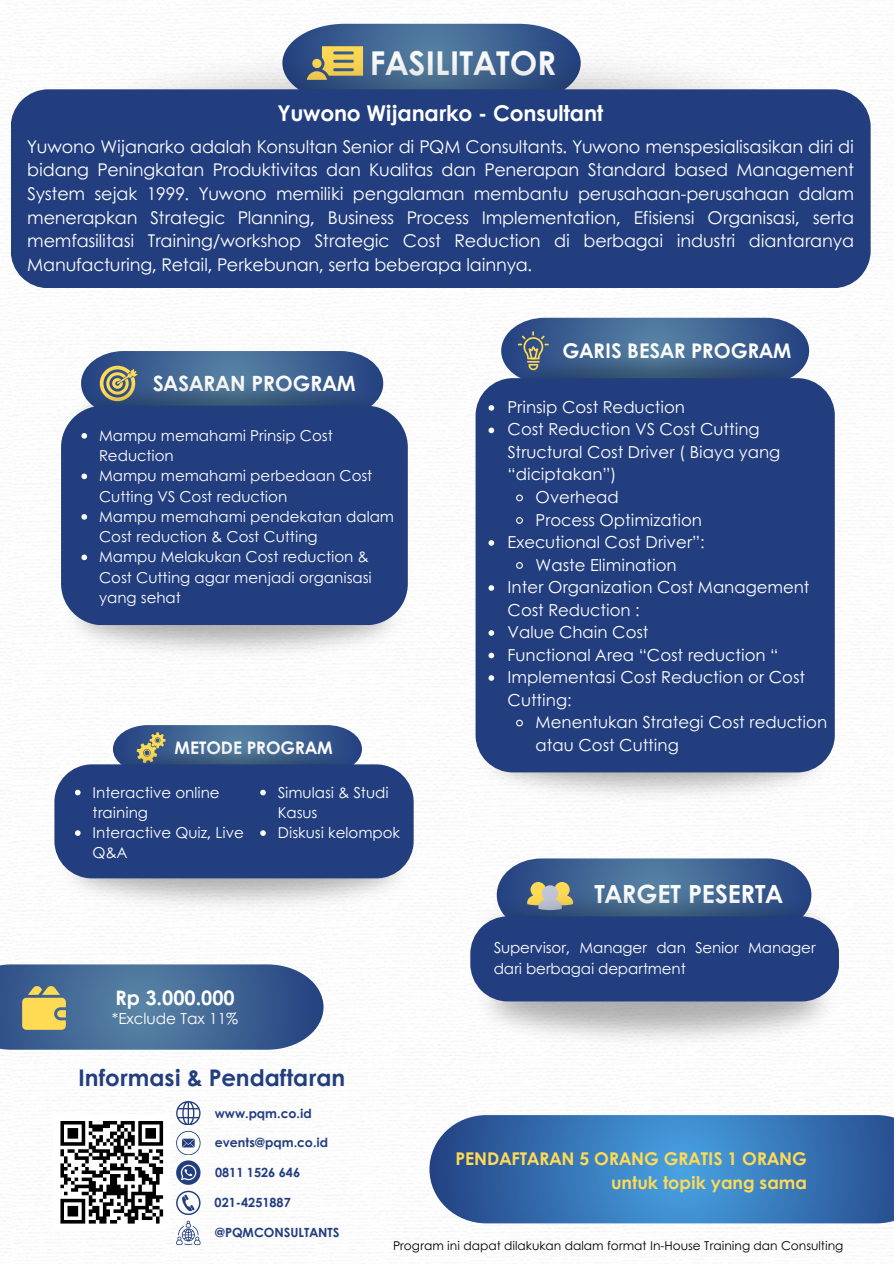
<style>
.page{position:relative;width:894px;height:1264px;background:#fff}
.page>*{position:absolute;margin:0;border:0;box-sizing:border-box;transform-origin:0 0}
.t1{font:700 32.85px "Century Gothic";color:#fff}
.t2{font:700 25.05px "Century Gothic";color:#fff}
.t3{font:700 22.95px "Century Gothic";color:#223e7f}
.t4{font:700 21.75px "Century Gothic";letter-spacing:-.01em;color:#fff}
.t5{font:700 21px "Century Gothic";color:#fff}
.t6{font:700 20.25px "Century Gothic";color:#fff}
.t7{font:700 19.95px "Century Gothic";color:#fff}
.t8{font:17.55px/23.7px "Century Gothic";letter-spacing:-.01em;color:#fff;text-align:justify}
.t9{font:700 17.55px "Century Gothic";color:#ffda55}
.t10{font:700 17.25px "Century Gothic";color:#fff}
.t11{font:16.5px/22.5px "Century Gothic";color:#fff}
.t12{font:15.3px "Century Gothic";color:#fff}
.t13{font:15px/20.2px "Century Gothic";color:#fff}
.t14{font:700 12.6px "Century Gothic";color:#223e7f}
.t15{font:12.15px "Century Gothic";color:#000}
</style>
<div class="page">
<img style="left:61px;top:571px;width:347px;height:89px">
<svg style="left:83px;top:351px;width:299px;height:23px;background:#51719a"></svg>
<img style="left:73px;top:374px;width:315px;height:44px">
<div style="left:61px;top:406px;width:346px;height:219px;background:#223e7f;border-radius:42px"></div>
<svg style="left:81px;top:433px;width:6px;height:5px"></svg>
<svg style="left:81px;top:473px;width:6px;height:6px"></svg>
<svg style="left:81px;top:514px;width:6px;height:5px"></svg>
<svg style="left:81px;top:554px;width:6px;height:6px"></svg>
<img style="left:482px;top:1001px;width:349px;height:48px">
<svg style="left:470px;top:858px;width:368px;height:143px;background:#435d90"></svg>
<svg style="left:0;top:964px;width:323px;height:85px;background:#527295"></svg>
<svg style="left:294px;top:24px;width:275px;height:16px;background:#54759f"></svg>
<img style="left:67px;top:40px;width:741px;height:49px">
<div style="left:11px;top:89px;width:859px;height:199px;background:#223e7f"></div>
<svg style="left:429px;top:1115px;width:464px;height:108px;background:#3c78b7"></svg>
<svg style="left:60px;top:1121px;width:104px;height:103px"></svg>
<svg style="left:176px;top:1130px;width:24px;height:24px"></svg>
<svg style="left:176px;top:1100px;width:24px;height:24px"></svg>
<svg style="left:176px;top:1160px;width:24px;height:24px"></svg>
<svg style="left:176px;top:1220px;width:24px;height:25px"></svg>
<svg style="left:176px;top:1190px;width:24px;height:24px"></svg>
<svg style="left:115px;top:725px;width:247px;height:30px;background:#53739b"></svg>
<img style="left:113px;top:741px;width:248px;height:23px">
<img style="left:55px;top:821px;width:359px;height:94px">
<div style="left:54px;top:764px;width:359px;height:114px;background:#223e7f;border-radius:37px"></div>
<svg style="left:75px;top:789px;width:6px;height:6px"></svg>
<svg style="left:75px;top:830px;width:6px;height:5px"></svg>
<svg style="left:260px;top:789px;width:6px;height:6px"></svg>
<svg style="left:260px;top:830px;width:6px;height:5px"></svg>
<img style="left:477px;top:745px;width:356px;height:58px">
<svg style="left:501px;top:318px;width:307px;height:62px;background:#4e6f9a"></svg>
<img style="left:509px;top:347px;width:300px;height:33px">
<div style="left:475px;top:378px;width:359px;height:394px;background:#223e7f;border-radius:37px"></div>
<svg style="left:488px;top:405px;width:6px;height:6px"></svg>
<svg style="left:488px;top:427px;width:6px;height:6px"></svg>
<svg style="left:516px;top:494px;width:7px;height:8px"></svg>
<svg style="left:516px;top:517px;width:7px;height:7px"></svg>
<svg style="left:488px;top:540px;width:6px;height:6px"></svg>
<svg style="left:516px;top:562px;width:7px;height:7px"></svg>
<svg style="left:488px;top:585px;width:6px;height:6px"></svg>
<svg style="left:488px;top:630px;width:6px;height:6px"></svg>
<svg style="left:488px;top:652px;width:6px;height:6px"></svg>
<svg style="left:488px;top:675px;width:6px;height:6px"></svg>
<svg style="left:516px;top:719px;width:7px;height:8px"></svg>
<p class="t1" style="left:370px;top:38px;width:188px">FASILITATOR</p>
<h6 class="t4" style="left:278px;top:97px;width:327px">Yuwono Wijanarko - Consultant</h6>
<p class="t8" style="left:27px;top:134px;width:828px">Yuwono Wijanarko adalah Konsultan Senior di PQM Consultants. Yuwono menspesialisasikan diri di bidang Peningkatan Produktivitas dan Kualitas dan Penerapan Standard based Management System sejak 1999. Yuwono memiliki pengalaman membantu perusahaan-perusahaan dalam menerapkan Strategic Planning, Business Process Implementation, Efisiensi Organisasi, serta memfasilitasi Training/workshop Strategic Cost Reduction di berbagai industri diantaranya Manufacturing, Retail, Perkebunan, serta beberapa lainnya.</p>
<p class="t5" style="left:153px;top:367px;width:205px">SASARAN PROGRAM</p>
<p class="t13" style="left:99px;top:424px;width:235px">Mampu memahami Prinsip Cost<br>Reduction</p>
<p class="t13" style="left:99px;top:465px;width:275px">Mampu memahami perbedaan Cost<br>Cutting VS Cost reduction</p>
<p class="t13" style="left:99px;top:505px;width:296px">Mampu memahami pendekatan dalam<br>Cost reduction &amp; Cost Cutting</p>
<h4 class="t13" style="left:99px;top:546px;width:274px">Mampu Melakukan Cost reduction &amp;<br>Cost Cutting agar menjadi organisasi yang sehat</h4>
<h4 class="t10" style="left:174px;top:734px;width:160px">METODE PROGRAM</h4>
<p class="t13" style="left:93px;top:781px;width:129px">Interactive online training</p>
<p class="t13" style="left:93px;top:822px;width:153px">Interactive Quiz, Live<br>Q&amp;A</p>
<p class="t13" style="left:278px;top:781px;width:112px">Simulasi &amp; Studi<br>Kasus</p>
<p class="t13" style="left:278px;top:822px;width:124px">Diskusi kelompok</p>
<p class="t7" style="left:115px;top:982px;width:121px">Rp 3.000.000</p>
<p class="t12" style="left:112px;top:1007px;width:128px">*Exclude Tax 11%</p>
<p class="t3" style="left:78px;top:1060px;width:268px">Informasi &amp; Pendaftaran</p>
<p class="t14" style="left:215px;top:1103px;width:98px">www.pqm.co.id</p>
<p class="t14" style="left:215px;top:1133px;width:115px">events@pqm.co.id</p>
<h5 class="t14" style="left:215px;top:1162px;width:86px">0811 1526 646</h5>
<p class="t14" style="left:214px;top:1193px;width:78px">021-4251887</p>
<p class="t14" style="left:215px;top:1222px;width:126px">@PQMCONSULTANTS</p>
<p class="t6" style="left:562px;top:335px;width:230px">GARIS BESAR PROGRAM</p>
<p class="t11" style="left:507px;top:395px;width:179px">Prinsip Cost Reduction</p>
<p class="t11" style="left:507px;top:417px;width:274px">Cost Reduction VS Cost Cutting<br>Structural Cost Driver ( Biaya yang “diciptakan”)</p>
<p class="t11" style="left:535px;top:485px;width:84px">Overhead</p>
<p class="t11" style="left:535px;top:507px;width:168px">Process Optimization</p>
<p class="t11" style="left:507px;top:530px;width:199px">Executional Cost Driver”:</p>
<h2 class="t11" style="left:535px;top:552px;width:142px">Waste Elimination</h2>
<p class="t11" style="left:507px;top:575px;width:303px">Inter Organization Cost Management<br>Cost Reduction :</p>
<p class="t11" style="left:507px;top:620px;width:142px">Value Chain Cost</p>
<p class="t11" style="left:507px;top:642px;width:272px">Functional Area “Cost reduction “</p>
<h3 class="t11" style="left:507px;top:665px;width:299px">Implementasi Cost Reduction or Cost<br>Cutting:</h3>
<p class="t11" style="left:535px;top:710px;width:293px">Menentukan Strategi Cost reduction atau Cost Cutting</p>
<p class="t2" style="left:594px;top:874px;width:190px">TARGET PESERTA</p>
<p class="t13" style="left:493px;top:937px;width:323px">Supervisor, Manager dan Senior Manager dari berbagai department</p>
<p class="t9" style="left:455px;top:1144px;width:353px">PENDAFTARAN 5 ORANG GRATIS 1 ORANG</p>
<p class="t9" style="left:611px;top:1169px;width:197px">untuk topik yang sama</p>
<p class="t15" style="left:393px;top:1235px;width:451px">Program ini dapat dilakukan dalam format In-House Training dan Consulting</p>
</div>
